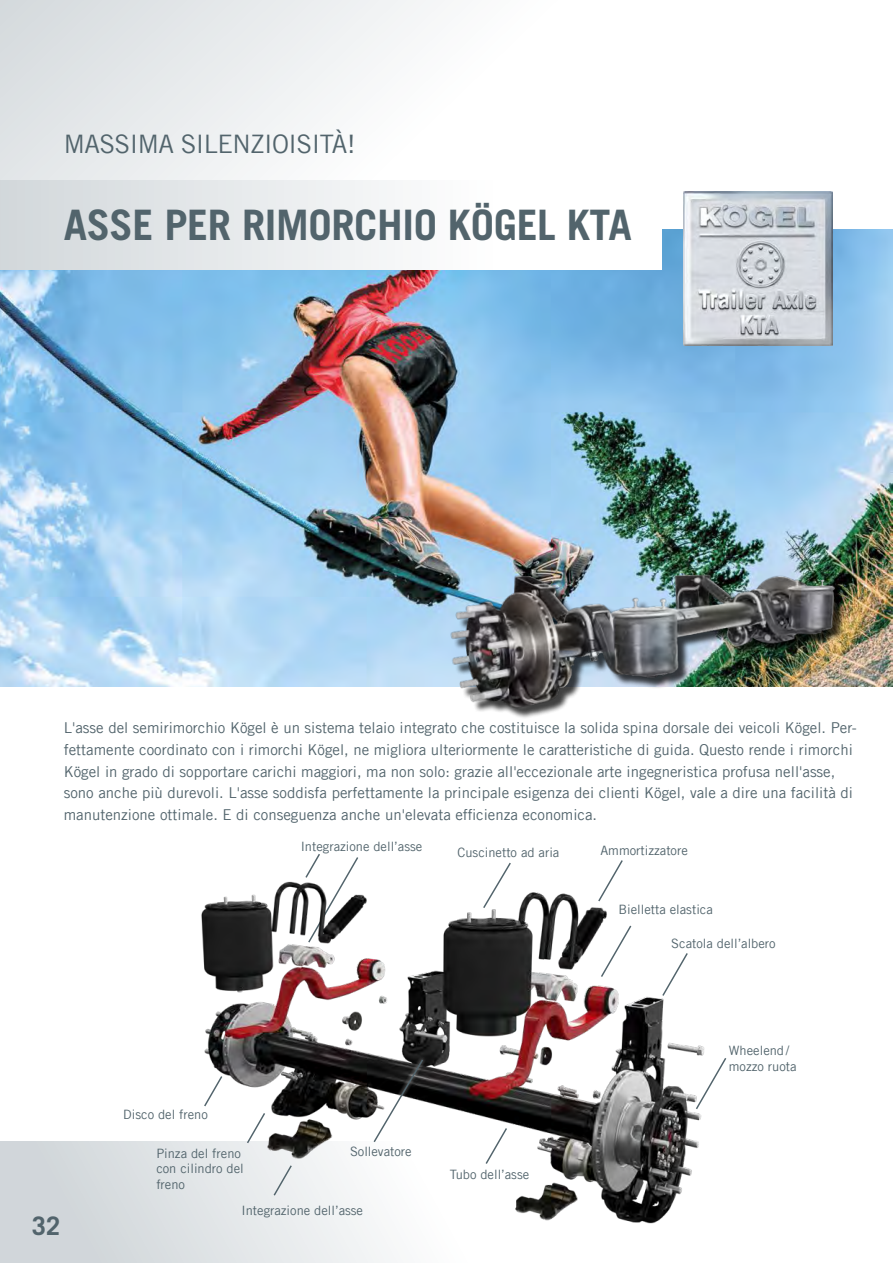
<style>
.page{position:relative;width:893px;height:1263px;background:#fff}
.page>*{position:absolute;margin:0;border:0;box-sizing:border-box;transform-origin:0 0}
.t1{font:700 42px "Trade Gothic LT Com";letter-spacing:-.01em;color:#52646c}
.t2{font:25.5px "Trade Gothic LT Com";letter-spacing:-.02em;color:#52646c}
.t3{font:700 25.5px "Trade Gothic LT Com";color:#52646c}
.t4{font:15px/21.6px "Trade Gothic LT Com";color:#52646c}
.t5{font:12.9px/15.5px "Trade Gothic LT Com";color:#52646c}
</style>
<div class="page">
<div style="left:0;top:0;width:893px;height:242px;background:linear-gradient(to right,#e3e6e8,#fff)"></div>
<img style="left:0;top:230px;width:893px;height:457px">
<div style="left:0;top:180px;width:662px;height:89px;background:linear-gradient(to right,#d4dadd,#fff)"></div>
<img style="left:683px;top:192px;width:149px;height:153px">
<img style="left:428px;top:462px;width:429px;height:256px">
<img style="left:0;top:854px;width:727px;height:409px">
<svg style="left:272px;top:1164px;width:21px;height:33px"></svg>
<svg style="left:597px;top:858px;width:27px;height:45px"></svg>
<svg style="left:368px;top:1054px;width:61px;height:94px"></svg>
<h2 class="t2" style="left:64px;top:129px;width:293px">MASSIMA SILENZIOISITÀ!</h2>
<h1 class="t1" style="left:64px;top:199px;width:570px">ASSE PER RIMORCHIO KÖGEL KTA</h1>
<p class="t4" style="left:64px;top:717px;width:795px">L'asse del semirimorchio Kögel è un sistema telaio integrato che costituisce la solida spina dorsale dei veicoli Kögel. Per&shy;fettamente coordinato con i rimorchi Kögel, ne migliora ulteriormente le caratteristiche di guida. Questo rende i rimorchi Kögel in grado di sopportare carichi maggiori, ma non solo: grazie all'eccezionale arte ingegneristica profusa nell'asse, sono anche più durevoli. L'asse soddisfa perfettamente la principale esigenza dei clienti Kögel, vale a dire una facilità di manutenzione ottimale. E di conseguenza anche un'elevata efficienza economica.</p>
<h2 class="t3" style="left:32px;top:1210px;width:30px">32</h2>
<p class="t5" style="left:301px;top:838px;width:123px">Integrazione dell’asse</p>
<p class="t5" style="left:458px;top:844px;width:103px">Cuscinetto ad aria</p>
<p class="t5" style="left:600px;top:842px;width:89px">Ammortizzatore</p>
<p class="t5" style="left:618px;top:902px;width:96px">Bielletta elastica</p>
<p class="t5" style="left:671px;top:935px;width:106px">Scatola dell’albero</p>
<p class="t5" style="left:123px;top:1106px;width:86px">Disco del freno</p>
<p class="t5" style="left:156px;top:1145px;width:89px">Pinza del freno con cilindro del freno</p>
<p class="t5" style="left:350px;top:1144px;width:63px">Sollevatore</p>
<p class="t5" style="left:241px;top:1202px;width:123px">Integrazione dell’asse</p>
<p class="t5" style="left:450px;top:1166px;width:81px">Tubo dell’asse</p>
<p class="t5" style="left:729px;top:1042px;width:69px">Wheelend/ mozzo ruota</p>
</div>
